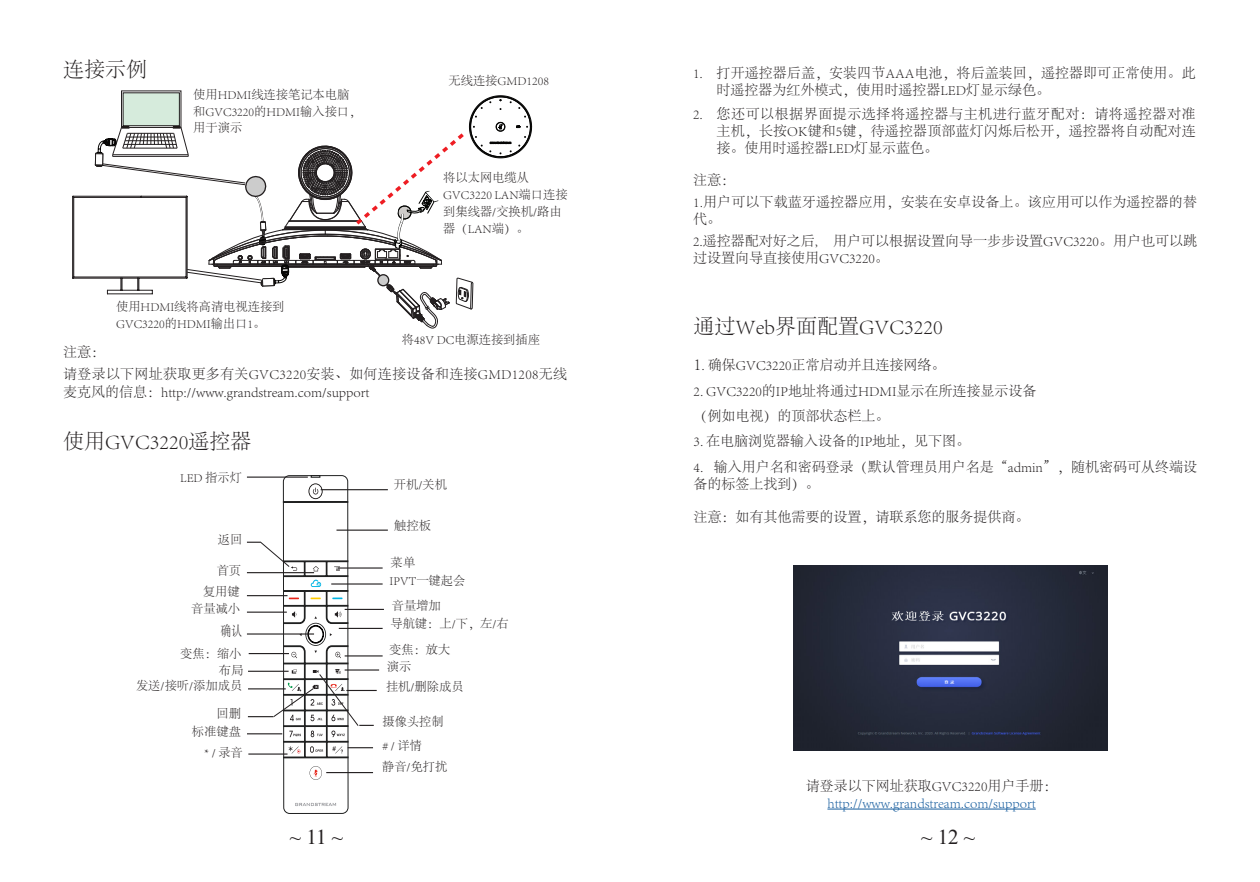
<style>
.page{position:relative;width:1260px;height:882px;background:#fff}
.page>*{position:absolute;margin:0;border:0;box-sizing:border-box;transform-origin:0 0}
.t1{font:300 21px "Adobe Song Std";color:#231f20}
.t2{font:21px "Times New Roman";color:#231f20}
.t3{font:300 14px/16.8px "Adobe Song Std";color:#231f20}
.t4{font:300 14px/17.5px "Adobe Song Std";letter-spacing:.02em;color:#231f20}
.t5{font:300 14px "Adobe Song Std";color:#175d9e}
.t6{font:300 14px "Adobe Song Std";color:#231f20;scale:.76 1}
.t7{font:300 12.25px/16.8px "Adobe Song Std";color:#231f20}
.s1{font-size:17.5px}
</style>
<div class="page">
<div style="left:123px;top:93px;width:56px;height:33px;background:#d6ebdc"></div>
<hr style="left:827px;top:809px;width:209px;height:1px;background:#175d9e">
<svg style="left:73px;top:96px;width:459px;height:232px"></svg>
<svg style="left:310px;top:766px;width:12px;height:14px"></svg>
<div style="left:283px;top:475px;width:66px;height:339px;border:1px solid #202121;border-radius:6px"></div>
<div style="left:283px;top:501px;width:65px;height:2px;border:1px solid #202121"></div>
<svg style="left:308px;top:475px;width:15px;height:24px"></svg>
<svg style="left:295px;top:803px;width:41px;height:3px"></svg>
<hr style="left:321px;top:489px;width:67px;height:1px;background:#231f20">
<hr style="left:337px;top:530px;width:51px;height:1px;background:#231f20">
<hr style="left:331px;top:583px;width:52px;height:2px;background:#231f20">
<hr style="left:345px;top:609px;width:39px;height:1px;background:#231f20">
<hr style="left:338px;top:567px;width:45px;height:2px;background:#231f20">
<hr style="left:339px;top:628px;width:44px;height:1px;background:#231f20">
<hr style="left:345px;top:655px;width:38px;height:2px;background:#231f20">
<hr style="left:345px;top:669px;width:34px;height:2px;background:#231f20">
<hr style="left:346px;top:690px;width:31px;height:1px;background:#231f20">
<hr style="left:326px;top:772px;width:47px;height:1px;background:#231f20">
<hr style="left:247px;top:477px;width:61px;height:1px;background:#231f20">
<svg style="left:247px;top:541px;width:127px;height:218px"></svg>
<img style="left:793px;top:566px;width:315px;height:185px">
<p class="t1" style="left:63px;top:58px;width:85px">连接示例</p>
<p class="t7" style="left:193px;top:86px;width:170px">使用HDMI线连接笔记本电脑和GVC3220的HDMI输入接口，用于演示</p>
<p class="t7" style="left:116px;top:299px;width:170px">使用HDMI线将高清电视连接到<br>GVC3220的HDMI输出口1。</p>
<p class="t7" style="left:449px;top:72px;width:102px">无线连接GMD1208</p>
<p class="t7" style="left:443px;top:170px;width:126px">将以太网电缆从<br>GVC3220 LAN端口连接到集线器/交换机/路由器（LAN端）。</p>
<p class="t7" style="left:402px;top:332px;width:140px">将48V DC电源连接到插座</p>
<p class="t3" style="left:63px;top:344px;width:43px">注意：</p>
<p class="t4" style="left:63px;top:366px;width:505px">请登录以下网址获取更多有关GVC3220安装、如何连接设备和连接GMD1208无线麦克风的信息：http://www.grandstream.com/support</p>
<p class="t1" style="left:63px;top:430px;width:190px">使用GVC3220遥控器</p>
<p class="t7" style="left:180px;top:470px;width:63px">LED 指示灯</p>
<p class="t7" style="left:218px;top:531px;width:26px">返回</p>
<p class="t7" style="left:217px;top:563px;width:26px">首页</p>
<p class="t7" style="left:203px;top:584px;width:38px">复用键</p>
<p class="t7" style="left:191px;top:601px;width:50px">音量减小</p>
<p class="t6" style="left:220px;top:624px;width:30px">确认</p>
<p class="t7" style="left:180px;top:645px;width:63px">变焦：缩小</p>
<p class="t7" style="left:219px;top:663px;width:26px">布局</p>
<p class="t7" style="left:136px;top:677px;width:108px">发送/接听/添加成员</p>
<p class="t7" style="left:217px;top:706px;width:26px">回删</p>
<p class="t7" style="left:192px;top:724px;width:50px">标准键盘</p>
<p class="t7" style="left:204px;top:744px;width:40px">* / 录音</p>
<p class="t7" style="left:394px;top:477px;width:55px">开机/关机</p>
<p class="t7" style="left:394px;top:517px;width:39px">触控板</p>
<p class="t7" style="left:390px;top:555px;width:27px">菜单</p>
<p class="t7" style="left:390px;top:573px;width:77px">IPVT一键起会</p>
<p class="t7" style="left:392px;top:598px;width:50px">音量增加</p>
<p class="t7" style="left:390px;top:616px;width:120px">导航键：上/下，左/右</p>
<p class="t7" style="left:389px;top:642px;width:63px">变焦：放大</p>
<p class="t7" style="left:387px;top:659px;width:26px">演示</p>
<p class="t7" style="left:386px;top:679px;width:79px">挂机/删除成员</p>
<p class="t7" style="left:383px;top:714px;width:63px">摄像头控制</p>
<p class="t7" style="left:383px;top:738px;width:41px"># / 详情</p>
<p class="t7" style="left:382px;top:759px;width:67px">静音/免打扰</p>
<p class="t3" style="left:717px;top:65px;width:481px;text-indent:-24px">1. 打开遥控器后盖，安装四节AAA电池，将后盖装回，遥控器即可正常使用。此时遥控器为红外模式，使用时遥控器LED灯显示绿色。</p>
<p class="t3" style="left:717px;top:106px;width:481px;text-align:justify;text-indent:-24px">2. 您还可以根据界面提示选择将遥控器与主机进行蓝牙配对：请将遥控器对准主机，长按OK键和5键，待遥控器顶部蓝灯闪烁后松开，遥控器将自动配对连接。使用时遥控器LED灯显示蓝色。</p>
<p class="t3" style="left:693px;top:172px;width:43px">注意：</p>
<p class="t3" style="left:693px;top:194px;width:505px">1.用户可以下载蓝牙遥控器应用，安装在安卓设备上。该应用可以作为遥控器的替代。</p>
<p class="t3" style="left:693px;top:233px;width:505px">2.遥控器配对好之后, 用户可以根据设置向导一步步设置GVC3220。用户也可以跳过设置向导直接使用GVC3220。</p>
<p class="t1" style="left:694px;top:315px;width:251px">通过Web界面配置GVC3220</p>
<p class="t3" style="left:694px;top:357px;width:254px"><span class="s1">1</span>. 确保GVC3220正常启动并且连接网络。</p>
<p class="t3" style="left:694px;top:383px;width:344px">2. GVC3220的IP地址将通过HDMI显示在所连接显示设备</p>
<p class="t3" style="left:694px;top:408px;width:197px">（例如电视）的顶部状态栏上。</p>
<p class="t3" style="left:694px;top:433px;width:278px">3. 在电脑浏览器输入设备的IP地址，见下图。</p>
<p class="t3" style="left:694px;top:458px;width:505px;line-height:17.5px">4. 输入用户名和密码登录（默认管理员用户名是“admin”，随机密码可从终端设备的标签上找到）。</p>
<p class="t3" style="left:694px;top:509px;width:338px">注意：如有其他需要的设置，请联系您的服务提供商。</p>
<p class="t3" style="left:806px;top:778px;width:253px">请登录以下网址获取GVC3220用户手册：</p>
<p class="t5" style="left:827px;top:795px;width:210px">http://www.grandstream.com/support</p>
<h1 class="t2" style="left:290px;top:822px;width:55px">~ 11 ~</h1>
<h1 class="t2" style="left:921px;top:822px;width:56px">~ 12 ~</h1>
</div>
